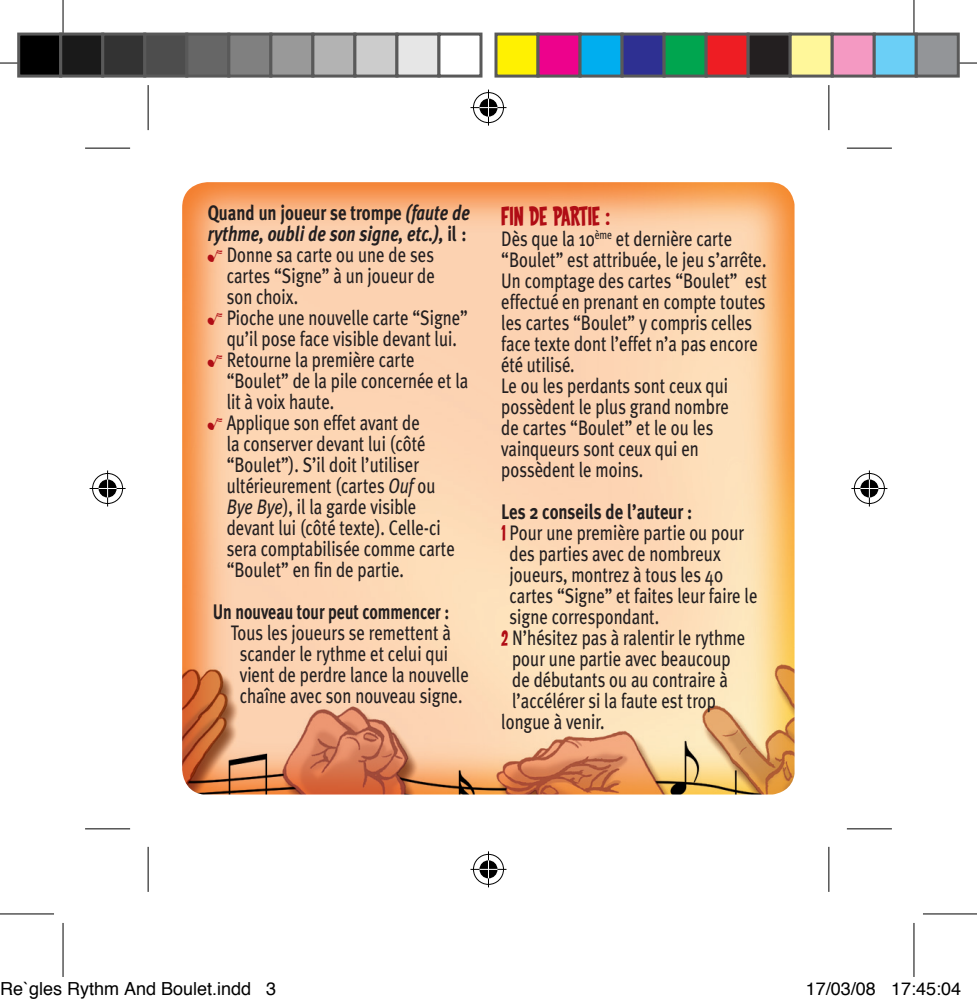
<style>
.page{position:relative;width:977px;height:1004px;background:#fff}
.page>*{position:absolute;margin:0;border:0;box-sizing:border-box;transform-origin:0 0}
.t1{font:700 27px "Coop";letter-spacing:-.01em;color:#b00d15}
.t2{font:21px/21px "Meta Plus";color:#231f20;scale:.8 1}
.t3{font:italic 700 21px/21px "Meta Plus";color:#231f20;scale:.8 1}
.t4{font:700 21px "Meta Plus";color:#231f20;scale:.76 1}
.t5{font:700 21px "Meta Plus";color:#231f20;scale:.8 1}
.t6{font:18px "Helvetica";color:#000}
.s1{font-style:normal}
.s2{font-family:"Musicelements";font-size:15px;color:#b00d15}
.s3{font-style:italic}
.s4{font-family:"Coop";font-weight:700;color:#b00d15}
</style>
<div class="page">
<img style="left:182px;top:182px;width:612px;height:612px">
<svg style="left:85px;top:147px;width:45px;height:1px"></svg>
<svg style="left:846px;top:147px;width:45px;height:1px"></svg>
<svg style="left:85px;top:829px;width:45px;height:1px"></svg>
<svg style="left:846px;top:829px;width:45px;height:1px"></svg>
<svg style="left:147px;top:85px;width:1px;height:45px"></svg>
<svg style="left:147px;top:846px;width:1px;height:45px"></svg>
<svg style="left:829px;top:85px;width:1px;height:45px"></svg>
<svg style="left:829px;top:846px;width:1px;height:45px"></svg>
<hr style="left:85px;top:148px;width:45px;height:1px;background:#000">
<hr style="left:846px;top:148px;width:45px;height:1px;background:#000">
<hr style="left:85px;top:828px;width:45px;height:1px;background:#000">
<hr style="left:846px;top:828px;width:45px;height:1px;background:#000">
<hr style="left:148px;top:85px;width:1px;height:45px;background:#000">
<hr style="left:148px;top:846px;width:1px;height:45px;background:#000">
<hr style="left:828px;top:85px;width:1px;height:45px;background:#000">
<hr style="left:828px;top:846px;width:1px;height:45px;background:#000">
<hr style="left:0;top:62px;width:54px;height:2px;background:#000">
<hr style="left:922px;top:62px;width:54px;height:2px;background:#000">
<hr style="left:0;top:913px;width:54px;height:1px;background:#000">
<hr style="left:922px;top:913px;width:54px;height:1px;background:#000">
<hr style="left:62px;top:0;width:2px;height:54px;background:#000">
<hr style="left:62px;top:922px;width:2px;height:54px;background:#000">
<hr style="left:913px;top:0;width:1px;height:54px;background:#000">
<hr style="left:913px;top:922px;width:1px;height:54px;background:#000">
<div style="left:471px;top:91px;width:34px;height:33px;border:4px solid #fff;border-radius:50%"></div>
<hr style="left:470px;top:106px;width:36px;height:3px;background:#fff">
<hr style="left:486px;top:90px;width:4px;height:36px;background:#fff">
<div style="left:477px;top:97px;width:22px;height:21px;border:4px solid #fff;border-radius:50%"></div>
<div style="left:473px;top:92px;width:31px;height:31px;border:1px solid #000;border-radius:50%"></div>
<hr style="left:470px;top:107px;width:36px;height:1px;background:#000">
<hr style="left:488px;top:90px;width:1px;height:36px;background:#000">
<svg style="left:479px;top:99px;width:18px;height:18px"></svg>
<div style="left:471px;top:852px;width:34px;height:34px;border:4px solid #fff;border-radius:50%"></div>
<svg style="left:470px;top:867px;width:36px;height:4px"></svg>
<hr style="left:486px;top:851px;width:4px;height:36px;background:#fff">
<div style="left:477px;top:858px;width:22px;height:22px;border:4px solid #fff;border-radius:50%"></div>
<div style="left:473px;top:853px;width:31px;height:31px;border:1px solid #000;border-radius:50%"></div>
<hr style="left:470px;top:868px;width:36px;height:1px;background:#000">
<hr style="left:488px;top:851px;width:1px;height:36px;background:#000">
<svg style="left:479px;top:860px;width:18px;height:18px"></svg>
<div style="left:91px;top:471px;width:33px;height:34px;border:4px solid #fff;border-radius:50%"></div>
<hr style="left:90px;top:486px;width:36px;height:4px;background:#fff">
<hr style="left:106px;top:470px;width:3px;height:36px;background:#fff">
<div style="left:97px;top:477px;width:21px;height:22px;border:4px solid #fff;border-radius:50%"></div>
<div style="left:92px;top:473px;width:31px;height:31px;border:1px solid #000;border-radius:50%"></div>
<hr style="left:90px;top:488px;width:36px;height:1px;background:#000">
<hr style="left:107px;top:470px;width:1px;height:36px;background:#000">
<svg style="left:99px;top:479px;width:18px;height:18px"></svg>
<div style="left:852px;top:471px;width:34px;height:34px;border:4px solid #fff;border-radius:50%"></div>
<hr style="left:851px;top:486px;width:36px;height:4px;background:#fff">
<svg style="left:867px;top:470px;width:4px;height:36px"></svg>
<div style="left:858px;top:477px;width:22px;height:22px;border:4px solid #fff;border-radius:50%"></div>
<div style="left:853px;top:473px;width:31px;height:31px;border:1px solid #000;border-radius:50%"></div>
<hr style="left:851px;top:488px;width:36px;height:1px;background:#000">
<hr style="left:868px;top:470px;width:1px;height:36px;background:#000">
<svg style="left:860px;top:479px;width:18px;height:18px"></svg>
<div style="left:19px;top:34px;width:42px;height:42px;background:#000"></div>
<div style="left:17px;top:33px;width:45px;height:45px;border:3px solid #595959"></div>
<div style="left:61px;top:34px;width:42px;height:42px;background:#1a1a1a"></div>
<div style="left:59px;top:33px;width:45px;height:45px;border:3px solid #595959"></div>
<div style="left:103px;top:34px;width:42px;height:42px;background:#333"></div>
<div style="left:101px;top:33px;width:45px;height:45px;border:3px solid #595959"></div>
<div style="left:145px;top:34px;width:42px;height:42px;background:#4d4d4d"></div>
<div style="left:143px;top:33px;width:45px;height:45px;border:3px solid #595959"></div>
<div style="left:187px;top:34px;width:42px;height:42px;background:#666"></div>
<div style="left:185px;top:33px;width:45px;height:45px;border:3px solid #595959"></div>
<div style="left:229px;top:34px;width:42px;height:42px;background:#808080"></div>
<div style="left:227px;top:33px;width:45px;height:45px;border:3px solid #595959"></div>
<div style="left:271px;top:34px;width:42px;height:42px;background:#999"></div>
<div style="left:269px;top:33px;width:45px;height:45px;border:3px solid #595959"></div>
<div style="left:313px;top:34px;width:42px;height:42px;background:#b3b3b3"></div>
<div style="left:311px;top:33px;width:45px;height:45px;border:3px solid #595959"></div>
<div style="left:355px;top:34px;width:42px;height:42px;background:#ccc"></div>
<div style="left:353px;top:33px;width:45px;height:45px;border:3px solid #595959"></div>
<div style="left:397px;top:34px;width:42px;height:42px;background:#e6e6e6"></div>
<div style="left:395px;top:33px;width:45px;height:45px;border:3px solid #595959"></div>
<div style="left:437px;top:33px;width:45px;height:45px;border:3px solid #595959"></div>
<div style="left:496px;top:34px;width:42px;height:42px;background:#fff101"></div>
<div style="left:494px;top:33px;width:45px;height:45px;border:3px solid #595959"></div>
<div style="left:538px;top:34px;width:42px;height:42px;background:#ed028c"></div>
<div style="left:536px;top:33px;width:45px;height:45px;border:3px solid #595959"></div>
<div style="left:580px;top:34px;width:42px;height:42px;background:#00aeef"></div>
<div style="left:578px;top:33px;width:45px;height:45px;border:3px solid #595959"></div>
<div style="left:622px;top:34px;width:42px;height:42px;background:#2e3092"></div>
<div style="left:620px;top:33px;width:45px;height:45px;border:3px solid #595959"></div>
<div style="left:664px;top:34px;width:42px;height:42px;background:#00a54f"></div>
<div style="left:662px;top:33px;width:45px;height:45px;border:3px solid #595959"></div>
<div style="left:706px;top:34px;width:42px;height:42px;background:#ee1d23"></div>
<div style="left:704px;top:33px;width:45px;height:45px;border:3px solid #595959"></div>
<div style="left:748px;top:34px;width:42px;height:42px;background:#231f20"></div>
<div style="left:746px;top:33px;width:45px;height:45px;border:3px solid #595959"></div>
<div style="left:790px;top:34px;width:42px;height:42px;background:#fff79a"></div>
<div style="left:788px;top:33px;width:45px;height:45px;border:3px solid #595959"></div>
<div style="left:832px;top:34px;width:42px;height:42px;background:#f499c2"></div>
<div style="left:830px;top:33px;width:45px;height:45px;border:3px solid #595959"></div>
<div style="left:874px;top:34px;width:42px;height:42px;background:#6bcff6"></div>
<div style="left:872px;top:33px;width:45px;height:45px;border:3px solid #595959"></div>
<div style="left:916px;top:34px;width:42px;height:42px;background:#939598"></div>
<div style="left:914px;top:33px;width:45px;height:45px;border:3px solid #595959"></div>
<p class="t3" style="left:208px;top:202px;width:329px"><span class="s1">Quand un joueur se trompe</span> (faute de rythme, oubli de son signe, etc.), <span class="s1">il :</span></p>
<p class="t2" style="left:227px;top:244px;width:262px;text-align:justify;text-indent:-19px"><span class="s2">S</span> Donne sa carte ou une de ses cartes “Signe” à un joueur de son choix.</p>
<p class="t2" style="left:208px;top:307px;width:327px;text-align:center"><span class="s2">S</span> Pioche une nouvelle carte “Signe” qu’il pose face visible devant lui.</p>
<p class="t2" style="left:227px;top:349px;width:303px;text-indent:-19px"><span class="s2">S</span> Retourne la première carte “Boulet” de la pile concernée et la lit à voix haute.</p>
<p class="t2" style="left:227px;top:412px;width:287px;text-indent:-19px"><span class="s2">S</span> Applique son effet avant de<br>la conserver devant lui (côté “Boulet”). S’il doit l’utiliser ultérieurement (cartes <span class="s3">Ouf</span> ou<br><span class="s3">Bye Bye</span>), il la garde visible devant lui (côté texte). Celle-ci sera comptabilisée comme carte “Boulet” en fin de partie.</p>
<p class="t4" style="left:213px;top:599px;width:313px">Un nouveau tour peut commencer :</p>
<p class="t2" style="left:240px;top:622px;width:288px;text-indent:-9px">Tous les joueurs se remettent à scander le rythme et celui qui vient de perdre lance la nouvelle chaîne avec son nouveau signe.</p>
<p class="t1" style="left:501px;top:202px;width:110px">FIN DE PARTIE :</p>
<p class="t2" style="left:501px;top:228px;width:333px">Dès que la 10<sup>ème</sup> et dernière carte “Boulet” est attribuée, le jeu s’arrête.<br>Un comptage des cartes “Boulet” est effectué en prenant en compte toutes les cartes “Boulet” y compris celles face texte dont l’effet n’a pas encore été utilisé.</p>
<p class="t2" style="left:501px;top:375px;width:286px">Le ou les perdants sont ceux qui possèdent le plus grand nombre de cartes “Boulet” et le ou les vainqueurs sont ceux qui en possèdent le moins.</p>
<p class="t5" style="left:501px;top:499px;width:240px">Les 2 conseils de l’auteur :</p>
<p class="t2" style="left:509px;top:522px;width:311px;text-indent:-8px"><span class="s4">1</span> Pour une première partie ou pour des parties avec de nombreux joueurs, montrez à tous les 40 cartes “Signe” et faites leur faire le signe correspondant.</p>
<p class="t2" style="left:512px;top:627px;width:293px;text-indent:-11px"><span class="s4">2</span> N’hésitez pas à ralentir le rythme pour une partie avec beaucoup de débutants ou au contraire à l’accélérer si la faute est trop</p>
<p class="t2" style="left:501px;top:711px;width:130px">longue à venir.</p>
<p class="t6" style="left:0;top:973px;width:278px">Règles Rythm And Boulet.indd 3</p>
<p class="t6" style="left:805px;top:973px;width:157px">17/03/08 17:45:04</p>
</div>
